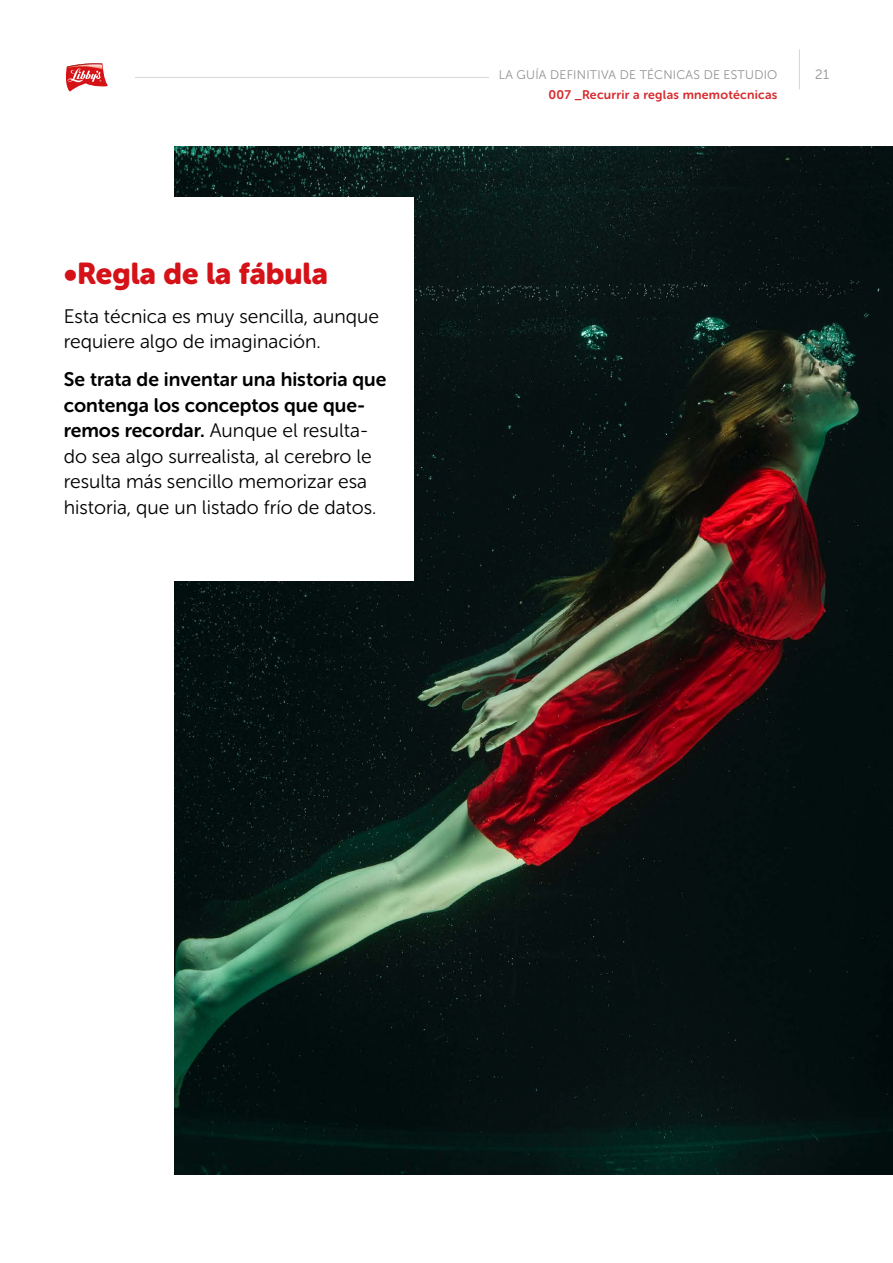
<style>
.page{position:relative;width:893px;height:1263px;background:#fff}
.page>*{position:absolute;margin:0;border:0;box-sizing:border-box;transform-origin:0 0}
.t1{font:30px "Museo Sans Rounded 900";color:#d41217}
.t2{font:19.5px/25.5px "Museo Sans Rounded 300";color:#000}
.t3{font:19.5px/25.5px "Museo Sans Rounded 700";color:#000}
.t4{font:13.5px "Museo Sans Rounded 300";color:#929292}
.t5{font:12.45px "Museo Sans Rounded 300";letter-spacing:.02em;color:#929292}
.t6{font:12.45px "Museo Sans Rounded 700";letter-spacing:.02em;color:#d82a2e}
.s1{font-family:"Museo Sans Rounded 700"}
</style>
<div class="page">
<img style="left:174px;top:146px;width:719px;height:1029px">
<div style="left:0;top:197px;width:414px;height:383px;background:#fff"></div>
<svg style="left:65px;top:63px;width:43px;height:29px"></svg>
<hr style="left:135px;top:77px;width:354px;height:1px;background:#d6d6d6">
<hr style="left:799px;top:49px;width:1px;height:40px;background:#d6d6d6">
<h1 class="t1" style="left:64px;top:257px;width:266px">•Regla de la fábula</h1>
<p class="t2" style="left:64px;top:303px;width:317px">Esta técnica es muy sencilla, aunque requiere algo de imaginación.</p>
<p class="t3" style="left:64px;top:367px;width:324px">Se trata de inventar una historia que contenga los conceptos que que-</p>
<p class="t2" style="left:64px;top:418px;width:314px"><span class="s1">remos recordar.</span> Aunque el resulta&shy;do sea algo surrealista, al cerebro le resulta más sencillo memorizar esa historia, que un listado frío de datos.</p>
<p class="t5" style="left:499px;top:68px;width:280px">LA GUÍA DEFINITIVA DE TÉCNICAS DE ESTUDIO</p>
<p class="t4" style="left:815px;top:68px;width:15px">21</p>
<p class="t6" style="left:548px;top:88px;width:231px">007 _Recurrir a reglas mnemotécnicas</p>
</div>
